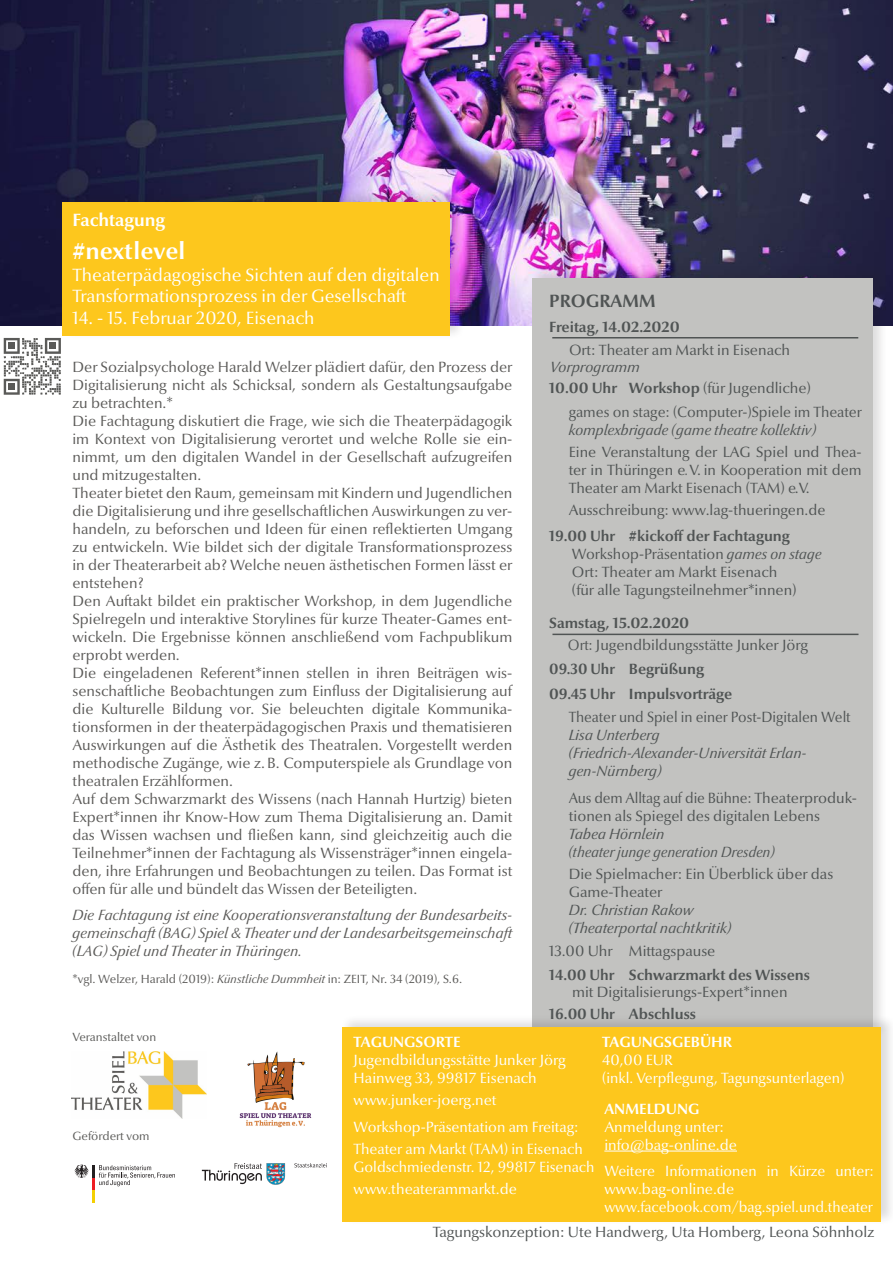
<style>
.page{position:relative;width:893px;height:1263px;background:#fff}
.page>*{position:absolute;margin:0;border:0;box-sizing:border-box;transform-origin:0 0}
.t1{font:700 24px "Optima Nova LT Pro";color:#fff}
.t2{font:18px/21.6px "Optima Nova LT Pro";color:#fff}
.t3{font:700 18px "Optima Nova LT Pro";color:#fff}
.t4{font:700 18px "Optima Nova LT Pro";color:#505454}
.t5{font:15px/18px "Optima Nova LT Pro";color:#5b5a58}
.t6{font:15px/18px "Optima Nova LT Pro";color:#505454}
.t7{font:15px/18px "Optima Nova LT Pro";color:#fff}
.t8{font:italic 15px/18px "Optima Nova LT Pro";color:#505454}
.t9{font:italic 15px/18px "Optima Nova LT Pro";color:#5b5a58;text-align:justify}
.t10{font:15px/18px "Optima Nova LT Pro";color:#505454;scale:.95 1}
.t11{font:700 15px "Optima Nova LT Pro";color:#505454}
.t12{font:700 15px "Optima Nova LT Pro";color:#505454;scale:.96 1}
.t13{font:700 15px/24.5px "Optima Nova LT Pro";color:#505454;scale:.94 1}
.t14{font:15px "Optima Nova LT Pro";color:#505454;scale:.94 1}
.t15{font:700 15px "Optima Nova LT Pro";color:#fff}
.t16{font:12px "Optima Nova LT Pro";color:#5b5a58}
.t17{font:12px "Optima Nova LT Pro";color:#5b5b59}
.s1{font-style:italic}
.s2{font-weight:700}
</style>
<div class="page">
<svg style="left:4px;top:338px;width:57px;height:57px"></svg>
<div style="left:8px;top:342px;width:7px;height:7px;background:#5a5a58"></div>
<div style="left:49px;top:342px;width:7px;height:7px;background:#5a5a58"></div>
<div style="left:8px;top:383px;width:7px;height:7px;background:#5a5a58"></div>
<img style="left:0;top:0;width:893px;height:326px">
<div style="left:531px;top:265px;width:357px;height:774px;background:#231f20;opacity:.15"></div>
<div style="left:532px;top:279px;width:341px;height:756px;background:#c2c2c0"></div>
<div style="left:341px;top:1014px;width:552px;height:211px;background:#231f20;opacity:.15"></div>
<div style="left:342px;top:1027px;width:539px;height:195px;background:#fdc71d"></div>
<hr style="left:604px;top:1151px;width:133px;height:1px;background:#fff">
<div style="left:61px;top:189px;width:404px;height:150px;background:#231f20;opacity:.15"></div>
<div style="left:63px;top:202px;width:387px;height:133px;background:#fdc71d"></div>
<hr style="left:552px;top:634px;width:306px;height:1px;background:#505454">
<hr style="left:552px;top:337px;width:306px;height:1px;background:#505454">
<svg style="left:74px;top:1164px;width:101px;height:38px"></svg>
<svg style="left:202px;top:1163px;width:83px;height:22px"></svg>
<svg style="left:294px;top:1163px;width:33px;height:4px"></svg>
<img style="left:72px;top:1051px;width:135px;height:68px">
<img style="left:239px;top:1051px;width:73px;height:77px">
<p class="t3" style="left:72px;top:209px;width:94px">Fachtagung</p>
<h1 class="t1" style="left:72px;top:236px;width:114px">#nextlevel</h1>
<p class="t2" style="left:72px;top:264px;width:369px">Theaterpädagogische Sichten auf den digitalen<br>Transformationsprozess in der Gesellschaft</p>
<p class="t2" style="left:72px;top:307px;width:244px">14. - 15. Februar 2020, Eisenach</p>
<p class="t5" style="left:72px;top:357px;width:441px">Der Sozialpsychologe Harald Welzer plädiert dafür, den Prozess der Digitalisierung nicht als Schicksal, sondern als Gestaltungsaufgabe zu betrachten.*<br>Die Fachtagung diskutiert die Frage, wie sich die Theaterpädagogik im Kontext von Digitalisierung verortet und welche Rolle sie ein&shy;nimmt, um den digitalen Wandel in der Gesellschaft aufzugreifen und mitzugestalten.<br>Theater bietet den Raum, gemeinsam mit Kindern und Jugendlichen die Digitalisierung und ihre gesellschaftlichen Auswirkungen zu ver&shy;handeln, zu beforschen und Ideen für einen reflektierten Umgang zu entwickeln. Wie bildet sich der digitale Transformationsprozess in der Theaterarbeit ab? Welche neuen ästhetischen Formen lässt er entstehen?<br>Den Auftakt bildet ein praktischer Workshop, in dem Jugendliche Spielregeln und interaktive Storylines für kurze Theater-Games ent&shy;wickeln. Die Ergebnisse können anschließend vom Fachpublikum erprobt werden.<br>Die eingeladenen Referent*innen stellen in ihren Beiträgen wis&shy;senschaftliche Beobachtungen zum Einfluss der Digitalisierung auf die Kulturelle Bildung vor. Sie beleuchten digitale Kommunika&shy;tionsformen in der theaterpädagogischen Praxis und thematisieren Auswirkungen auf die Ästhetik des Theatralen. Vorgestellt werden methodische Zugänge, wie z. B. Computerspiele als Grundlage von theatralen Erzählformen.<br>Auf dem Schwarzmarkt des Wissens (nach Hannah Hurtzig) bieten Expert*innen ihr Know-How zum Thema Digitalisierung an. Damit das Wissen wachsen und fließen kann, sind gleichzeitig auch die Teilnehmer*innen der Fachtagung als Wissensträger*innen eingela&shy;den, ihre Erfahrungen und Beobachtungen zu teilen. Das Format ist offen für alle und bündelt das Wissen der Beteiligten.</p>
<p class="t9" style="left:72px;top:906px;width:441px">Die Fachtagung ist eine Kooperationsveranstaltung der Bundesarbeits&shy;gemeinschaft (BAG) Spiel &amp; Theater und der Landesarbeitsgemeinschaft (LAG) Spiel und Theater in Thüringen.</p>
<p class="t16" style="left:72px;top:972px;width:391px">*vgl. Welzer, Harald (2019): <span class="s1">Künstliche Dummheit</span> in: ZEIT, Nr. 34 (2019), S.6.</p>
<p class="t4" style="left:549px;top:290px;width:108px">PROGRAMM</p>
<p class="t11" style="left:549px;top:318px;width:132px">Freitag, 14.02.2020</p>
<p class="t6" style="left:569px;top:341px;width:223px">Ort: Theater am Markt in Eisenach</p>
<p class="t6" style="left:569px;top:377px;width:294px;line-height:23.2px;text-indent:-20px"><span class="s2">10.00 Uhr Workshop</span> (für Jugendliche)<br>games on stage: (Computer-)Spiele im Theater</p>
<p class="t8" style="left:569px;top:420px;width:249px">komplexbrigade (game theatre kollektiv)</p>
<p class="t6" style="left:569px;top:443px;width:294px;text-align:justify">Eine Veranstaltung der LAG Spiel und Thea&shy;ter in Thüringen e. V. in Kooperation mit dem Theater am Markt Eisenach (TAM) e.V.</p>
<p class="t6" style="left:569px;top:501px;width:258px">Ausschreibung: www.lag-thueringen.de</p>
<p class="t11" style="left:549px;top:527px;width:242px">19.00 Uhr #kickoff der Fachtagung</p>
<p class="t8" style="left:550px;top:358px;width:91px">Vorprogramm</p>
<p class="t6" style="left:572px;top:545px;width:251px">Workshop-Präsentation <span class="s1">games on stage<br></span>Ort: Theater am Markt Eisenach<br>(für alle Tagungsteilnehmer*innen)</p>
<p class="t11" style="left:549px;top:613px;width:142px">Samstag, 15.02.2020</p>
<p class="t14" style="left:568px;top:636px;width:257px">Ort: Jugendbildungsstätte Junker Jörg</p>
<p class="t13" style="left:549px;top:657px;width:196px">09.30 Uhr Begrüßung<br>09.45 Uhr Impulsvorträge</p>
<p class="t10" style="left:569px;top:708px;width:298px">Theater und Spiel in einer Post-Digitalen Welt</p>
<p class="t8" style="left:569px;top:726px;width:239px">Lisa Unterberg (Friedrich-Alexander-Universität Erlan&shy;gen-Nürnberg)</p>
<p class="t10" style="left:569px;top:789px;width:305px">Aus dem Alltag auf die Bühne: Theaterproduk&shy;tionen als Spiegel des digitalen Lebens</p>
<p class="t8" style="left:569px;top:825px;width:208px">Tabea Hörnlein<br>(theater junge generation Dresden)</p>
<p class="t6" style="left:569px;top:865px;width:266px">Die Spielmacher: Ein Überblick über das<br>Game-Theater</p>
<p class="t8" style="left:569px;top:901px;width:164px">Dr. Christian Rakow (Theaterportal nachtkritik)</p>
<p class="t6" style="left:549px;top:942px;width:168px">13.00 Uhr Mittagspause</p>
<p class="t12" style="left:549px;top:965px;width:273px">14.00 Uhr Schwarzmarkt des Wissens</p>
<p class="t12" style="left:549px;top:1004px;width:154px">16.00 Uhr Abschluss</p>
<p class="t6" style="left:572px;top:982px;width:217px">mit Digitalisierungs-Expert*innen</p>
<p class="t17" style="left:72px;top:1029px;width:85px">Veranstaltet von</p>
<p class="t17" style="left:72px;top:1128px;width:79px">Gefördert vom</p>
<p class="t15" style="left:354px;top:1032px;width:108px">TAGUNGSORTE</p>
<p class="t7" style="left:354px;top:1051px;width:214px">Jugendbildungsstätte Junker Jörg<br>Hainweg 33, 99817 Eisenach</p>
<p class="t7" style="left:354px;top:1086px;width:226px;line-height:26.5px">www.junker-joerg.net<br>Workshop-Präsentation am Freitag:</p>
<p class="t7" style="left:354px;top:1140px;width:242px">Theater am Markt (TAM) in Eisenach<br>Goldschmiedenstr. 12, 99817 Eisenach</p>
<p class="t7" style="left:354px;top:1180px;width:165px">www.theaterammarkt.de</p>
<p class="t15" style="left:602px;top:1032px;width:131px">TAGUNGSGEBÜHR</p>
<p class="t7" style="left:602px;top:1051px;width:244px">40,00 EUR<br>(inkl. Verpflegung, Tagungsunterlagen)</p>
<p class="t15" style="left:604px;top:1099px;width:97px">ANMELDUNG</p>
<p class="t7" style="left:604px;top:1117px;width:134px">Anmeldung unter: info@bag-online.de</p>
<p class="t7" style="left:604px;top:1162px;width:271px">Weitere Informationen in Kürze unter: www.bag-online.de www.facebook.com/bag.spiel.und.theater</p>
<p class="t6" style="left:433px;top:1222px;width:443px">Tagungskonzeption: Ute Handwerg, Uta Homberg, Leona Söhnholz</p>
</div>
